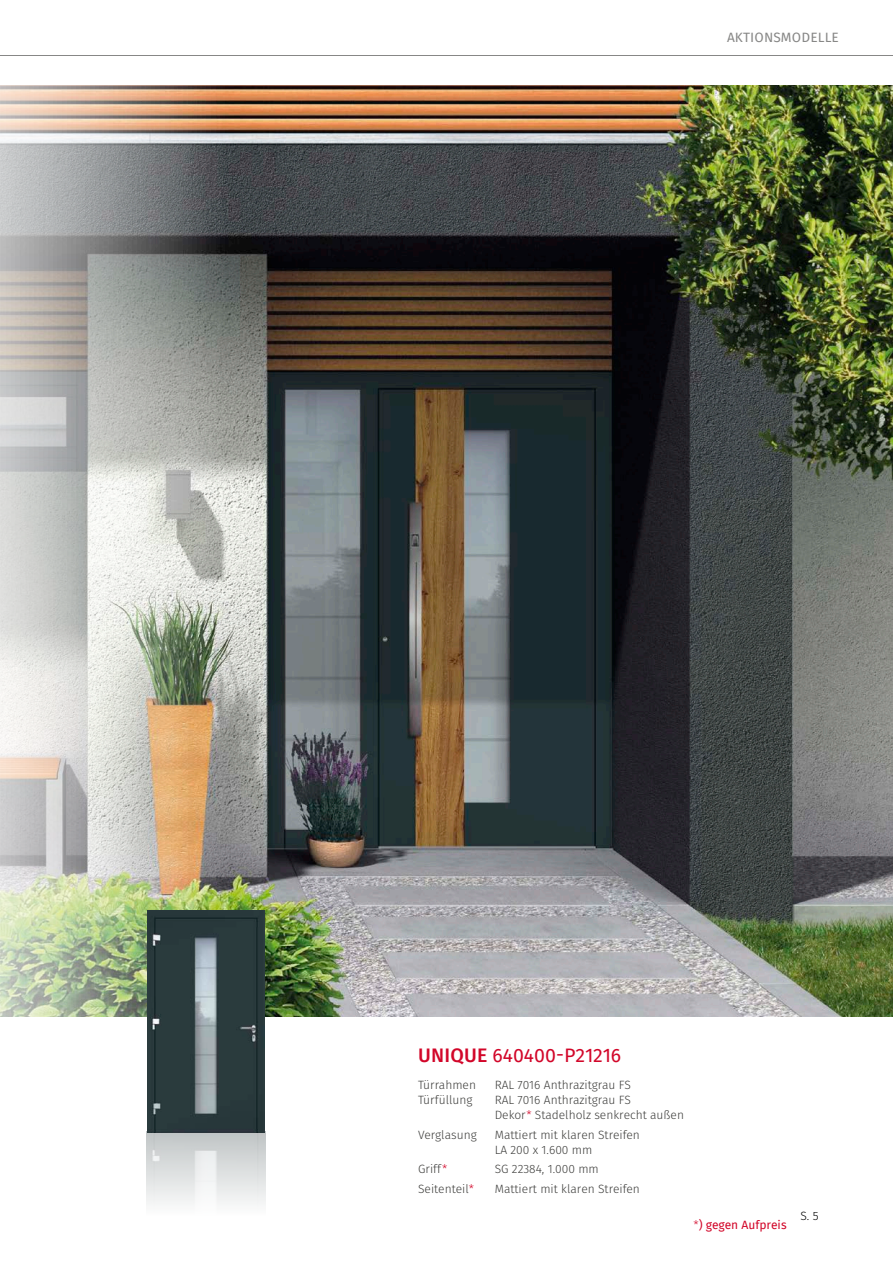
<style>
.page{position:relative;width:893px;height:1263px;background:#fff}
.page>*{position:absolute;margin:0;border:0;box-sizing:border-box;transform-origin:0 0}
.t1{font:19.5px "Fira Sans";color:#d20629}
.t2{font:13.5px "Fira Sans";letter-spacing:.01em;color:#878786}
.t3{font:300 12px/15px "Fira Sans";color:#3c3c3a}
.t4{font:12px "Fira Sans";color:#d20629}
.t5{font:300 12px "Fira Sans";color:#000}
.s1{font-weight:500}
.s2{color:#d20629}
.s3{font-weight:300}
</style>
<div class="page">
<hr style="left:0;top:55px;width:893px;height:1px;background:#878786">
<img style="left:0;top:85px;width:893px;height:931px">
<img style="left:147px;top:1132px;width:118px;height:73px">
<svg style="left:147px;top:910px;width:118px;height:222px;fill:#2a3b3d"></svg>
<p class="t2" style="left:727px;top:28px;width:113px">AKTIONSMODELLE</p>
<h1 class="t1" style="left:418px;top:1042px;width:205px"><span class="s1">UNIQUE</span> 640400-P21216</h1>
<p class="t3" style="left:418px;top:1078px;width:59px">Türrahmen</p>
<p class="t3" style="left:495px;top:1078px;width:138px">RAL 7016 Anthrazitgrau FS</p>
<p class="t3" style="left:418px;top:1093px;width:56px">Türfüllung</p>
<p class="t3" style="left:495px;top:1093px;width:191px">RAL 7016 Anthrazitgrau FS<br>Dekor<span class="s2">*</span> Stadelholz senkrecht außen</p>
<p class="t3" style="left:418px;top:1128px;width:60px">Verglasung</p>
<p class="t3" style="left:495px;top:1128px;width:147px">Mattiert mit klaren Streifen<br>LA 200 x 1.600 mm</p>
<p class="t3" style="left:418px;top:1162px;width:31px">Griff<span class="s2">*</span></p>
<p class="t3" style="left:495px;top:1162px;width:106px">SG 22384, 1.000 mm</p>
<p class="t3" style="left:418px;top:1182px;width:57px">Seitenteil<span class="s2">*</span></p>
<p class="t3" style="left:495px;top:1182px;width:147px">Mattiert mit klaren Streifen</p>
<p class="t4" style="left:694px;top:1216px;width:95px"><span class="s3">*</span>) gegen Aufpreis</p>
<p class="t5" style="left:800px;top:1207px;width:20px">S. 5</p>
</div>
